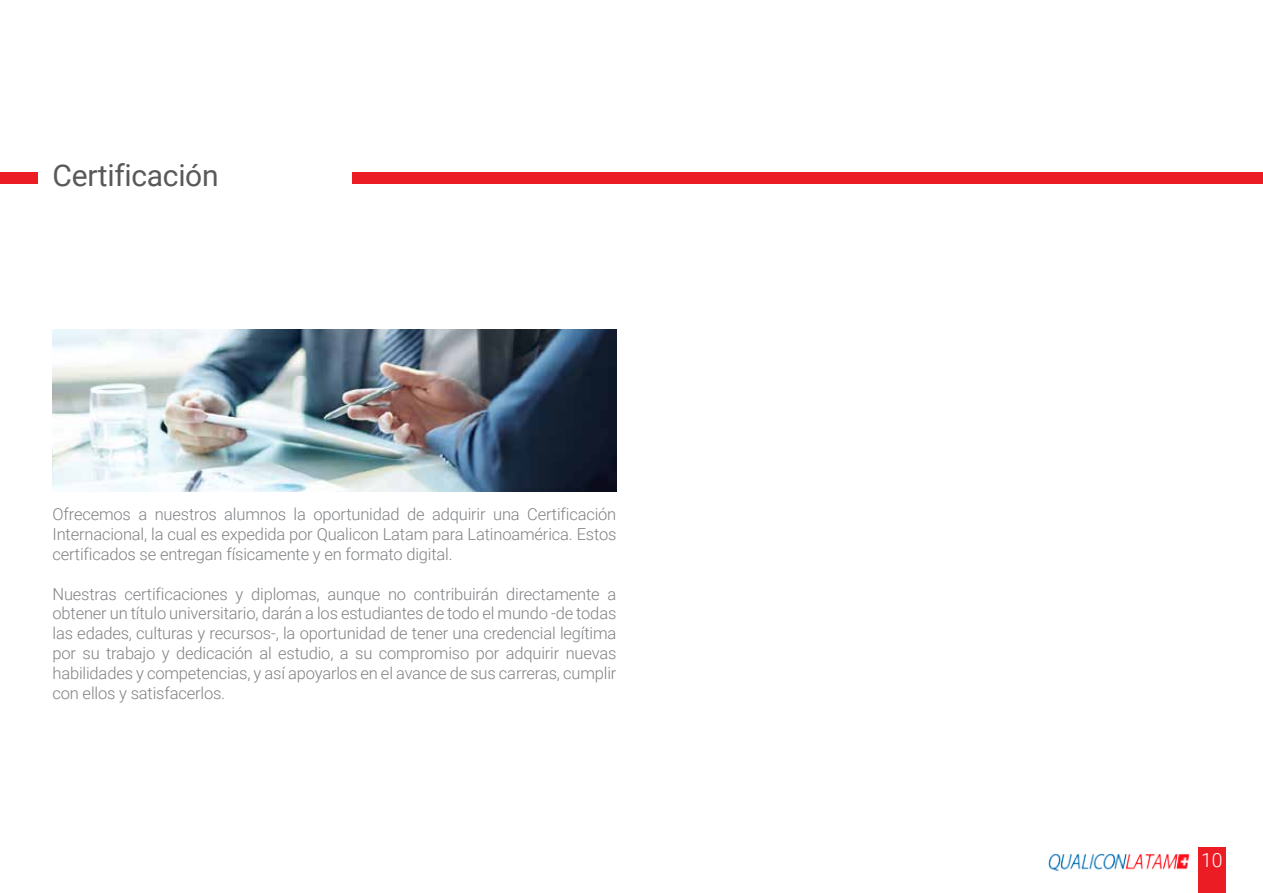
<style>
.page{position:relative;width:1263px;height:893px;background:#fff}
.page>*{position:absolute;margin:0;border:0;box-sizing:border-box;transform-origin:0 0}
.t1{font:30px "Roboto";letter-spacing:-.01em;color:#58595b}
.t2{font:300 19.5px "Roboto";color:#fff}
.t3{font:300 16.5px/19.8px "Roboto";letter-spacing:-.01em;color:#808285;text-align:justify}
</style>
<div class="page">
<div style="left:1198px;top:848px;width:27px;height:45px;background:#eb1c24"></div>
<img style="left:1048px;top:853px;width:142px;height:18px">
<img style="left:52px;top:330px;width:564px;height:161px">
<div style="left:0;top:172px;width:38px;height:11px;background:#eb1c24"></div>
<div style="left:352px;top:172px;width:911px;height:11px;background:#eb1c24"></div>
<h1 class="t1" style="left:52px;top:155px;width:168px">Certificación</h1>
<p class="t3" style="left:52px;top:504px;width:565px">Ofrecemos a nuestros alumnos la oportunidad de adquirir una Certificación Internacional, la cual es expedida por Qualicon Latam para Latinoamérica. Estos certificados se entregan físicamente y en formato digital.</p>
<p class="t3" style="left:52px;top:583px;width:565px">Nuestras certificaciones y diplomas, aunque no contribuirán directamente a obtener un título universitario, darán a los estudiantes de todo el mundo -de todas las edades, culturas y recursos-, la oportunidad de tener una credencial legítima por su trabajo y dedicación al estudio, a su compromiso por adquirir nuevas habilidades y competencias, y así apoyarlos en el avance de sus carreras, cumplir con ellos y satisfacerlos.</p>
<p class="t2" style="left:1201px;top:847px;width:23px">10</p>
</div>
